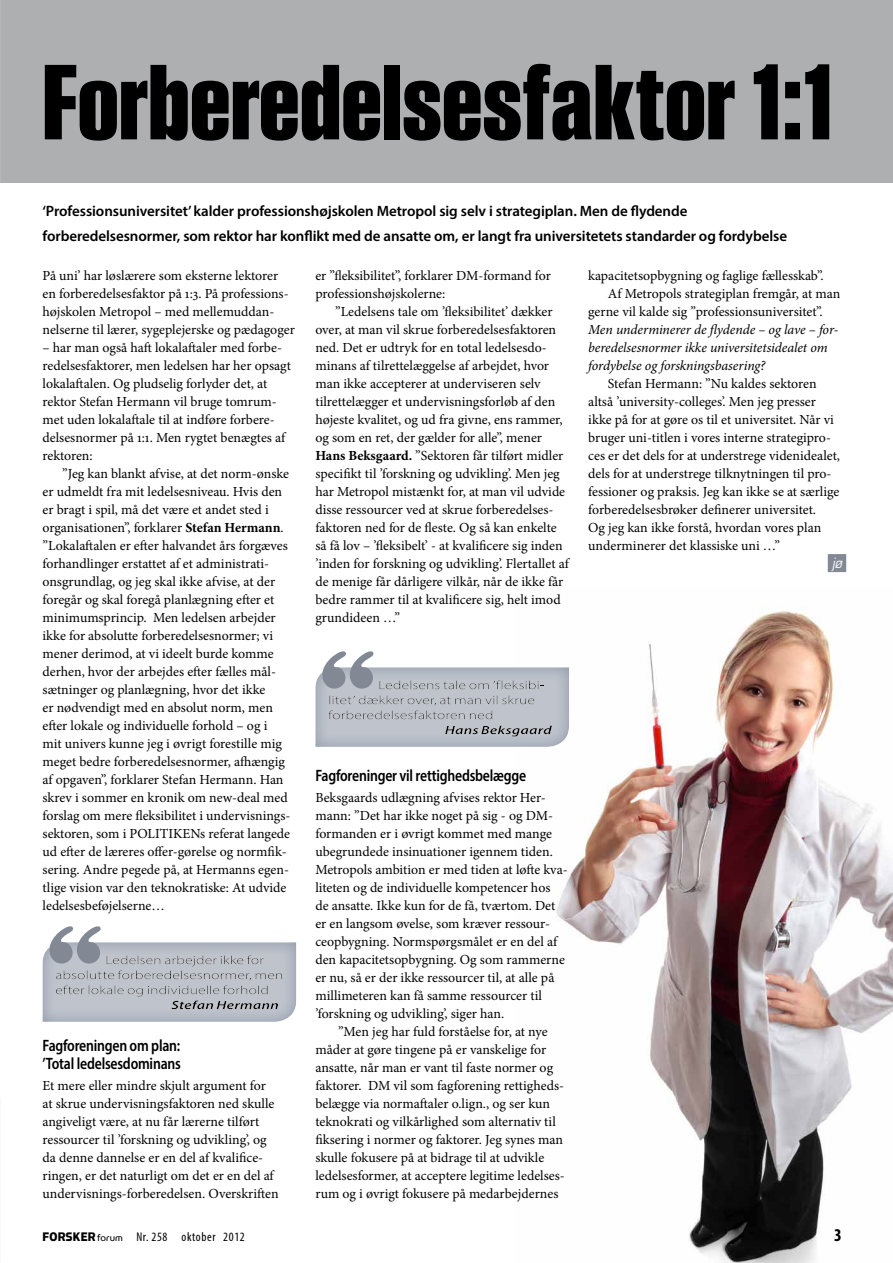
<style>
.page{position:relative;width:893px;height:1263px;background:#fff}
.page>*{position:absolute;margin:0;border:0;box-sizing:border-box;transform-origin:0 0}
.t1{font:700 109.5px "Smart Sans Std";color:#000}
.t2{font:700 condensed 18px "Myriad Pro";color:#000}
.t3{font:600 semi-condensed 16.5px/18px "Myriad Pro";letter-spacing:-.015em;color:#000;scale:.9 1}
.t4{font:600 15px/25.5px "Myriad Pro";letter-spacing:-.005em;color:#000}
.t5{font:13.8px/18px "Minion Pro";color:#000}
.t6{font:italic 13.8px/18px "Minion Pro";letter-spacing:-.005em;color:#000}
.t7{font:italic 13.8px "Eurostile LT Std";color:#fff;scale:.9 1}
.t8{font:condensed 12.75px "Myriad Pro";letter-spacing:.05em;color:#000}
.s1{font-weight:700}
.s2{font-family:"Simian Display Chimpanzee";font-stretch:normal;font-size:13.95px}
.s3{font-family:"Simian Display Orangutan";font-stretch:normal;font-size:11.4px}
</style>
<div class="page">
<div style="left:0;top:0;width:893px;height:182px;background:#adafb1"></div>
<img style="left:556px;top:607px;width:337px;height:656px">
<div style="left:828px;top:554px;width:18px;height:18px;background:#828995"></div>
<svg style="left:43px;top:926px;width:253px;height:96px"></svg>
<svg style="left:315px;top:651px;width:254px;height:96px"></svg>
<h1 class="t1" style="left:43px;top:41px;width:792px">Forberedelsesfaktor 1:1</h1>
<p class="t4" style="left:43px;top:198px;width:746px">‘Professionsuniversitet’ kalder professionshøjskolen Metropol sig selv i strategiplan. Men de flydende forberedelsesnormer, som rektor har konflikt med de ansatte om, er langt fra universitetets standarder og fordybelse</p>
<p class="t5" style="left:43px;top:266px;width:254px">På uni’ har løslærere som eksterne lektorer en forberedelsesfaktor på 1:3. På professions&shy;højskolen Metropol – med mellemuddan&shy;nelserne til lærer, sygeplejerske og pædagoger</p>
<p class="t5" style="left:43px;top:338px;width:250px">– har man også haft lokalaftaler med forbe&shy;redelsesfaktorer, men ledelsen har her opsagt lokalaftalen. Og pludselig forlyder det, at rektor Stefan Hermann vil bruge tomrum&shy;met uden lokalaftale til at indføre forbere&shy;delsesnormer på 1:1. Men rygtet benægtes af rektoren:</p>
<p class="t5" style="left:43px;top:464px;width:249px;text-indent:20px">”Jeg kan blankt afvise, at det norm-ønske er udmeldt fra mit ledelsesniveau. Hvis den er bragt i spil, må det være et andet sted i organisationen”, forklarer <span class="s1">Stefan Hermann</span>. ”Lokalaftalen er efter halvandet års forgæves forhandlinger erstattet af et administrati&shy;onsgrundlag, og jeg skal ikke afvise, at der foregår og skal foregå planlægning efter et minimumsprincip. Men ledelsen arbejder ikke for absolutte forberedelsesnormer; vi mener derimod, at vi ideelt burde komme derhen, hvor der arbejdes efter fælles mål&shy;sætninger og planlægning, hvor det ikke<br>er nødvendigt med en absolut norm, men efter lokale og individuelle forhold – og i<br>mit univers kunne jeg i øvrigt forestille mig meget bedre forberedelsesnormer, afhængig af opgaven”, forklarer Stefan Hermann. Han skrev i sommer en kronik om new-deal med forslag om mere fleksibilitet i undervisnings&shy;sektoren, som i POLITIKENs referat langede ud efter de læreres offer-gørelse og normfik&shy;sering. Andre pegede på, at Hermanns egen&shy;tlige vision var den teknokratiske: At udvide ledelsesbeføjelserne…</p>
<p class="t5" style="left:315px;top:266px;width:237px">er ”fleksibilitet”, forklarer DM-formand for professionshøjskolerne:</p>
<p class="t5" style="left:315px;top:302px;width:255px;text-indent:20px">”Ledelsens tale om ’fleksibilitet’ dækker over, at man vil skrue forberedelsesfaktoren ned. Det er udtryk for en total ledelsesdo&shy;minans af tilrettelæggelse af arbejdet, hvor man ikke accepterer at underviseren selv tilrettelægger et undervisningsforløb af den højeste kvalitet, og ud fra givne, ens rammer, og som en ret, der gælder for alle”, mener <span class="s1">Hans Beksgaard.</span> ”Sektoren får tilført midler specifikt til ’forskning og udvikling’. Men jeg har Metropol mistænkt for, at man vil udvide disse ressourcer ved at skrue forberedelses&shy;faktoren ned for de fleste. Og så kan enkelte så få lov – ’fleksibelt’ - at kvalificere sig inden ’inden for forskning og udvikling’. Flertallet af de menige får dårligere vilkår, når de ikke får bedre rammer til at kvalificere sig, helt imod grundideen …”</p>
<p class="t5" style="left:588px;top:266px;width:237px">kapacitetsopbygning og faglige fællesskab”.</p>
<p class="t5" style="left:608px;top:284px;width:234px">Af Metropols strategiplan fremgår, at man</p>
<p class="t5" style="left:588px;top:302px;width:236px">gerne vil kalde sig ”professionsuniversitet”.</p>
<p class="t6" style="left:588px;top:320px;width:252px">Men underminerer de flydende – og lave – for&shy;beredelsesnormer ikke universitetsidealet om fordybelse og forskningsbasering?</p>
<p class="t5" style="left:588px;top:374px;width:253px;text-indent:20px">Stefan Hermann: ”Nu kaldes sektoren altså ’university-colleges’. Men jeg presser ikke på for at gøre os til et universitet. Når vi bruger uni-titlen i vores interne strategipro&shy;ces er det dels for at understrege videnidealet, dels for at understrege tilknytningen til pro&shy;fessioner og praksis. Jeg kan ikke se at særlige forberedelsesbrøker definerer universitet.<br>Og jeg kan ikke forstå, hvordan vores plan underminerer det klassiske uni …”</p>
<p class="t7" style="left:832px;top:554px;width:13px">jø</p>
<p class="t3" style="left:315px;top:766px;width:236px">Fagforeninger vil rettighedsbelægge</p>
<p class="t5" style="left:315px;top:788px;width:254px">Beksgaards udlægning afvises rektor Her&shy;mann: ”Det har ikke noget på sig - og DM&shy;formanden er i øvrigt kommet med mange ubegrundede insinuationer igennem tiden.<br>Metropols ambition er med tiden at løfte kva&shy;liteten og de individuelle kompetencer hos<br>de ansatte. Ikke kun for de få, tværtom. Det er en langsom øvelse, som kræver ressour&shy;ceopbygning. Normspørgsmålet er en del af den kapacitetsopbygning. Og som rammerne er nu, så er der ikke ressourcer til, at alle på millimeteren kan få samme ressourcer til ’forskning og udvikling’, siger han.</p>
<p class="t5" style="left:315px;top:1022px;width:251px;text-indent:23px">”Men jeg har fuld forståelse for, at nye måder at gøre tingene på er vanskelige for ansatte, når man er vant til faste normer og faktorer. DM vil som fagforening rettigheds&shy;belægge via normaftaler o.lign., og ser kun teknokrati og vilkårlighed som alternativ til fiksering i normer og faktorer. Jeg synes man skulle fokusere på at bidrage til at udvikle ledelsesformer, at acceptere legitime ledelses&shy;rum og i øvrigt fokusere på medarbejdernes</p>
<p class="t3" style="left:43px;top:1036px;width:155px">Fagforeningen om plan: ’Total ledelsesdominans</p>
<p class="t5" style="left:43px;top:1076px;width:238px">Et mere eller mindre skjult argument for at skrue undervisningsfaktoren ned skulle angiveligt være, at nu får lærerne tilført ressourcer til ’forskning og udvikling’, og da denne dannelse er en del af kvalifice&shy;ringen, er det naturligt om det er en del af undervisnings-forberedelsen. Overskriften</p>
<p class="t8" style="left:43px;top:1229px;width:204px"><span class="s2">FORSKER</span><span class="s3">forum</span> Nr. 258 oktober 2012</p>
<h2 class="t2" style="left:834px;top:1224px;width:9px">3</h2>
</div>
